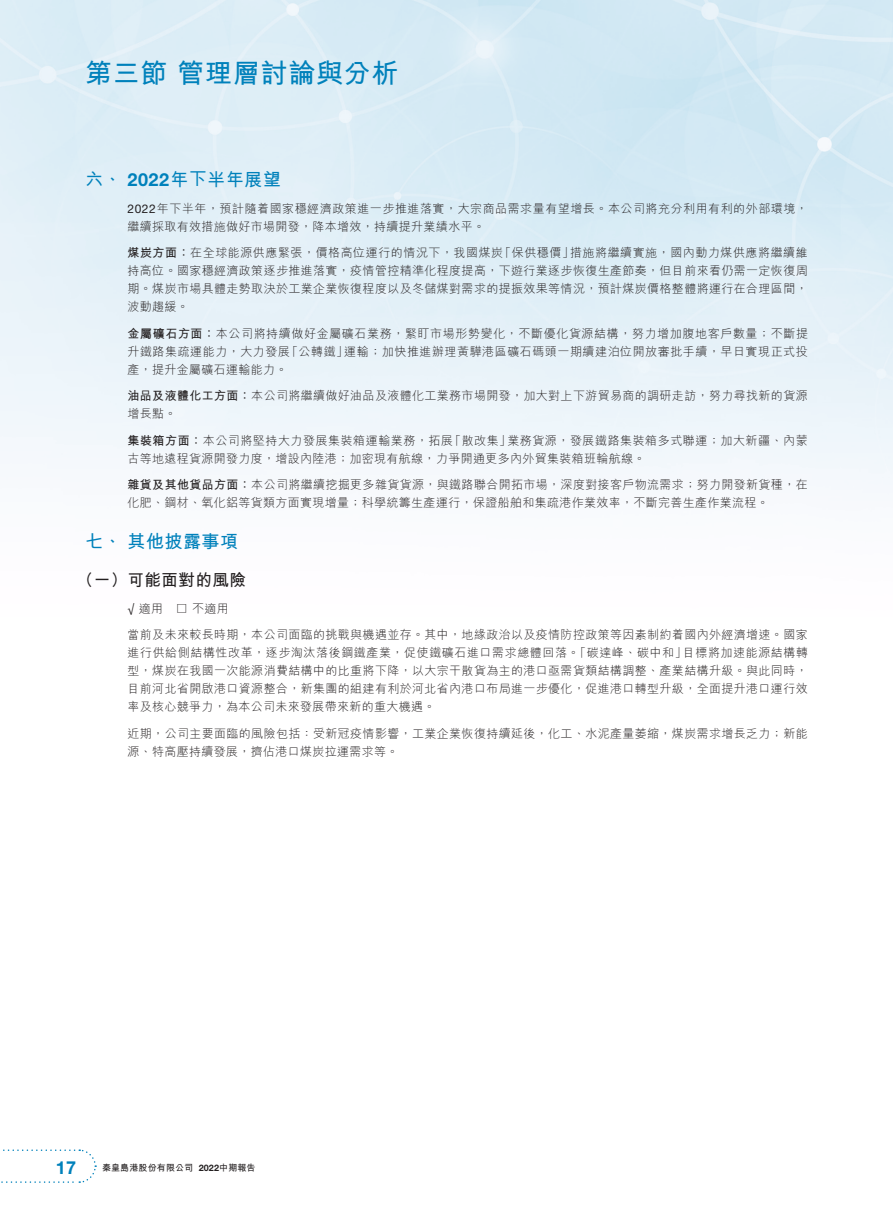
<style>
.page{position:relative;width:893px;height:1212px;background:#fff}
.page>*{position:absolute;margin:0;border:0;box-sizing:border-box;transform-origin:0 0}
.t1{font:700 27px "M Hei HK";letter-spacing:.03em;color:#0081bb}
.t2{font:700 18px "M Hei HK";letter-spacing:.03em;color:#0081bb}
.t3{font:700 18px "Helvetica Neue LT Std";color:#0081bb}
.t4{font:700 16.5px "M Hei HK";letter-spacing:.03em;color:#231f20}
.t5{font:300 12px/18px "M Hei HK";letter-spacing:.03em;color:#231f20}
.t6{font:300 12px/18px "M Hei HK";letter-spacing:.05em;color:#231f20;text-align:right}
.t7{font:700 9px "M Hei HK";letter-spacing:.015em;color:#231f20}
.t8{font:700 9px "Helvetica Neue LT Std";color:#231f20}
.s1{font-family:"Helvetica Neue LT Std"}
.s2{font-family:"Helvetica Neue LT Std";font-weight:400}
.s3{font-weight:700}
.s4{font-family:"M Hei HK"}
</style>
<div class="page">
<svg style="left:1px;top:1149px;width:96px;height:34px"></svg>
<h1 class="t1" style="left:85px;top:53px;width:315px">第三節管理層討論與分析</h1>
<h2 class="t2" style="left:85px;top:166px;width:197px">六、 <span class="s1">2022</span>年下半年展望</h2>
<p class="t5" style="left:128px;top:199px;width:682px"><span class="s2">2022</span>年下半年，預計隨着國家穩經濟政策進一步推進落實，大宗商品需求量有望增長。本公司將充分利用有利的外部環境，繼續採取有效措施做好市場開發，降本增效，持續提升業績水平。</p>
<p class="t5" style="left:570px;top:244px;width:239px">措施將繼續實施，國內動力煤供應將繼續維</p>
<p class="t5" style="left:128px;top:244px;width:682px"><span class="s3">煤炭方面：</span>在全球能源供應緊張，價格高位運行的情況下，我國煤炭<br>持高位。國家穩經濟政策逐步推進落實，疫情管控精準化程度提高，下遊行業逐步恢復生產節奏，但目前來看仍需一定恢復周期。煤炭市場具體走勢取決於工業企業恢復程度以及冬儲煤對需求的提振效果等情況，預計煤炭價格整體將運行在合理區間，波動趨緩。</p>
<p class="t6" style="left:128px;top:324px;width:682px"><span class="s3">金屬礦石方面：</span>本公司將持續做好金屬礦石業務，緊盯市場形勢變化，不斷優化貨源結構，努力增加腹地客戶數量；不斷提運輸；加快推進辦理黃驊港區礦石碼頭一期續建泊位開放審批手續，早日實現正式投</p>
<p class="t5" style="left:499px;top:244px;width:76px">「保供穩價」</p>
<p class="t5" style="left:128px;top:342px;width:164px">升鐵路集疏運能力，大力發展產，提升金屬礦石運輸能力。</p>
<p class="t5" style="left:128px;top:387px;width:682px"><span class="s3">油品及液體化工方面：</span>本公司將繼續做好油品及液體化工業務市場開發，加大對上下游貿易商的調研走訪，努力尋找新的貨源增長點。</p>
<p class="t5" style="left:507px;top:431px;width:302px">業務貨源，發展鐵路集裝箱多式聯運；加大新疆、內蒙</p>
<p class="t5" style="left:286px;top:342px;width:64px">「公轉鐵」</p>
<p class="t5" style="left:128px;top:431px;width:519px"><span class="s3">集裝箱方面：</span>本公司將堅持大力發展集裝箱運輸業務，拓展<br>古等地遠程貨源開發力度，增設內陸港；加密現有航線，力爭開通更多內外貿集裝箱班輪航線。</p>
<p class="t5" style="left:128px;top:476px;width:682px"><span class="s3">雜貨及其他貨品方面：</span>本公司將繼續挖掘更多雜貨貨源，與鐵路聯合開拓市場，深度對接客戶物流需求；努力開發新貨種，在化肥、鋼材、氧化鋁等貨類方面實現增量；科學統籌生產運行，保證船舶和集疏港作業效率，不斷完善生產作業流程。</p>
<h2 class="t2" style="left:85px;top:528px;width:155px">七、其他披露事項</h2>
<h3 class="t4" style="left:77px;top:568px;width:171px">（一）可能面對的風險</h3>
<p class="t5" style="left:176px;top:599px;width:55px">□ 不適用</p>
<p class="t5" style="left:449px;top:431px;width:64px">「散改集」</p>
<p class="t5" style="left:128px;top:599px;width:37px"><span class="s2">√</span> 適用</p>
<p class="t5" style="left:128px;top:626px;width:682px;text-align:right">當前及未來較長時期，本公司面臨的挑戰與機遇並存。其中，地緣政治以及疫情防控政策等因素制約着國內外經濟增速。國家目標將加速能源結構轉</p>
<p class="t5" style="left:128px;top:644px;width:682px">進行供給側結構性改革，逐步淘汰落後鋼鐵產業，促使鐵礦石進口需求總體回落。「碳達峰、碳中和」<br>型，煤炭在我國一次能源消費結構中的比重將下降，以大宗干散貨為主的港口亟需貨類結構調整、產業結構升級。與此同時，目前河北省開啟港口資源整合，新集團的組建有利於河北省內港口布局進一步優化，促進港口轉型升級，全面提升港口運行效率及核心競爭力，為本公司未來發展帶來新的重大機遇。</p>
<p class="t5" style="left:128px;top:724px;width:682px">近期，公司主要面臨的風險包括：受新冠疫情影響，工業企業恢復持續延後，化工、水泥產量萎縮，煤炭需求增長乏力；新能源、特高壓持續發展，擠佔港口煤炭拉運需求等。</p>
<h2 class="t3" style="left:56px;top:1156px;width:22px">17</h2>
<p class="t7" style="left:102px;top:1161px;width:93px">秦皇島港股份有限公司</p>
<p class="t8" style="left:199px;top:1162px;width:58px">2022<span class="s4">中期報告</span></p>
</div>
